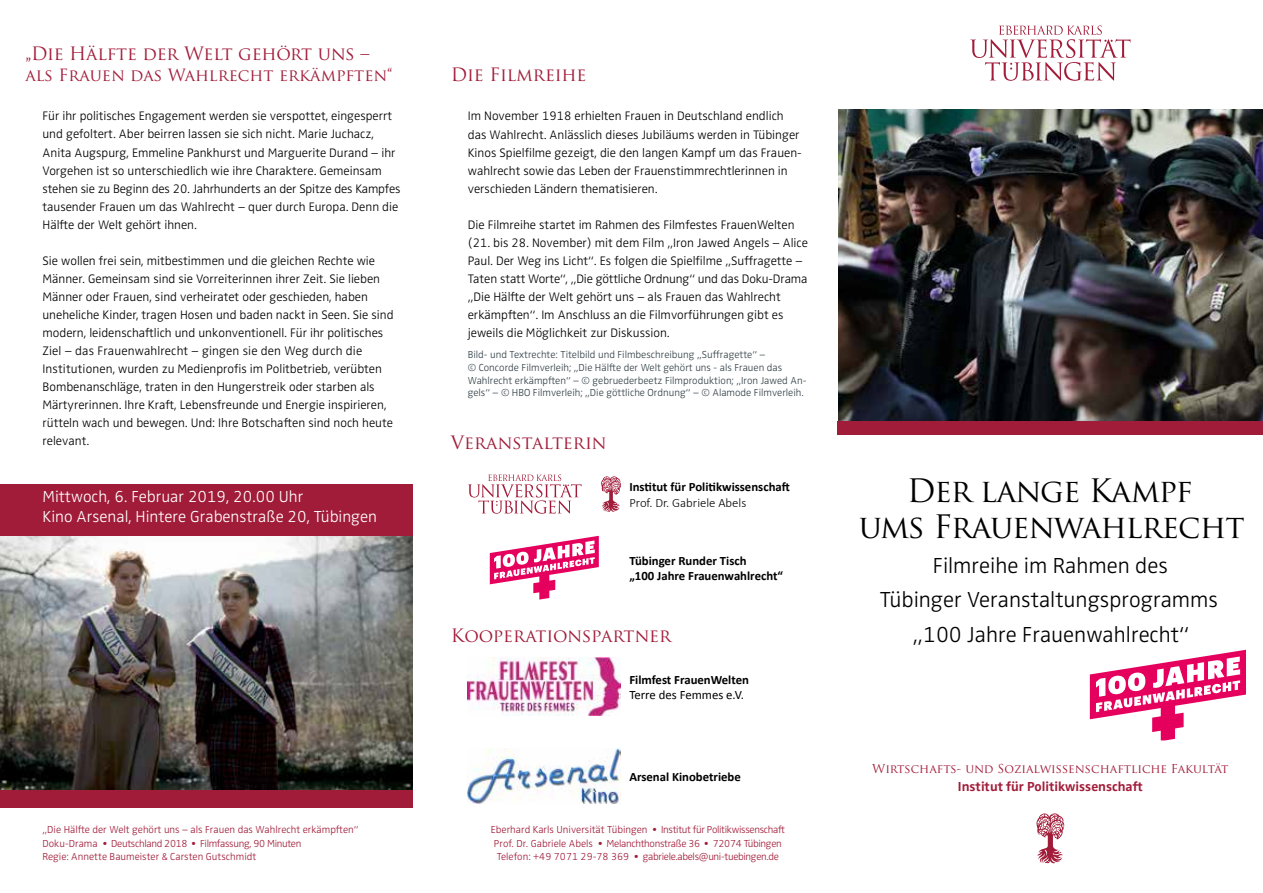
<style>
.page{position:relative;width:1263px;height:893px;background:#fff}
.page>*{position:absolute;margin:0;border:0;box-sizing:border-box;transform-origin:0 0}
.t1{font:31.5px/36px "Trajan Pro";letter-spacing:-.03em;color:#000;text-align:center}
.t2{font:300 22.5px/34.5px "Zwo OT";color:#000;text-align:center}
.t3{font:18px "Trajan Pro";letter-spacing:-.01em;color:#a11c39}
.t4{font:300 16.5px/19.8px "Zwo OT";color:#fff}
.t5{font:16.5px "Trajan Pro";color:#a11c39}
.t6{font:700 13.5px "Zwo OT";color:#a11c39}
.t7{font:300 12.75px/18px "Zwo OT";color:#000}
.t8{font:700 12.75px/15.3px "Calibri";color:#000}
.t9{font:300 12.75px "Calibri";color:#000}
.t10{font:12.75px "Calibri";color:#000}
.t11{font:12px "Trajan Pro";color:#a11c39}
.t12{font:300 10.5px/12.6px "Zwo OT";color:#334147}
.t13{font:300 10.5px/13.5px "Zwo OT";letter-spacing:-.03em;color:#a11c39}
.t14{font:300 10.5px/13.5px "Zwo OT";color:#a11c39}
</style>
<div class="page">
<img style="left:0;top:536px;width:413px;height:255px">
<div style="left:0;top:485px;width:413px;height:51px;background:#a11c39"></div>
<div style="left:0;top:791px;width:413px;height:17px;background:#a11c39"></div>
<svg style="left:468px;top:474px;width:114px;height:40px"></svg>
<svg style="left:601px;top:476px;width:20px;height:36px"></svg>
<img style="left:468px;top:658px;width:153px;height:58px">
<img style="left:468px;top:749px;width:153px;height:54px">
<svg style="left:490px;top:536px;width:109px;height:64px"></svg>
<img style="left:838px;top:109px;width:425px;height:312px">
<svg style="left:1036px;top:813px;width:28px;height:50px"></svg>
<svg style="left:970px;top:26px;width:160px;height:55px"></svg>
<div style="left:838px;top:421px;width:425px;height:14px;background:#a11c39"></div>
<svg style="left:1090px;top:650px;width:156px;height:90px"></svg>
<h3 class="t3" style="left:26px;top:42px;width:345px">„Die Hälfte der Welt gehört uns –</h3>
<p class="t5" style="left:26px;top:64px;width:369px">als Frauen das Wahlrecht erkämpften“</p>
<p class="t7" style="left:43px;top:108px;width:360px">Für ihr politisches Engagement werden sie verspottet, eingesperrt und gefoltert. Aber beirren lassen sie sich nicht. Marie Juchacz, Anita Augspurg, Emmeline Pankhurst und Marguerite Durand – ihr Vorgehen ist so unterschiedlich wie ihre Charaktere. Gemeinsam stehen sie zu Beginn des 20. Jahrhunderts an der Spitze des Kampfes tausender Frauen um das Wahlrecht – quer durch Europa. Denn die Hälfte der Welt gehört ihnen.</p>
<p class="t7" style="left:43px;top:252px;width:353px">Sie wollen frei sein, mitbestimmen und die gleichen Rechte wie Männer. Gemeinsam sind sie Vorreiterinnen ihrer Zeit. Sie lieben Männer oder Frauen, sind verheiratet oder geschieden, haben uneheliche Kinder, tragen Hosen und baden nackt in Seen. Sie sind modern, leidenschaftlich und unkonventionell. Für ihr politisches Ziel – das Frauenwahlrecht – gingen sie den Weg durch die Institutionen, wurden zu Medienprofis im Politbetrieb, verübten Bombenanschläge, traten in den Hungerstreik oder starben als Märtyrerinnen. Ihre Kraft, Lebensfreunde und Energie inspirieren, rütteln wach und bewegen. Und: Ihre Botschaften sind noch heute relevant.</p>
<p class="t4" style="left:43px;top:487px;width:336px">Mittwoch, 6. Februar 2019, 20.00 Uhr<br>Kino Arsenal, Hintere Grabenstraße 20, Tübingen</p>
<h3 class="t3" style="left:451px;top:63px;width:137px">Die Filmreihe</h3>
<p class="t7" style="left:468px;top:108px;width:335px">Im November 1918 erhielten Frauen in Deutschland endlich das Wahlrecht. Anlässlich dieses Jubiläums werden in Tübinger Kinos Spielfilme gezeigt, die den langen Kampf um das Frauen&shy;wahlrecht sowie das Leben der Frauenstimmrechtlerinnen in verschieden Ländern thematisieren.</p>
<p class="t7" style="left:468px;top:216px;width:342px">Die Filmreihe startet im Rahmen des Filmfestes FrauenWelten (21. bis 28. November) mit dem Film „Iron Jawed Angels – Alice Paul. Der Weg ins Licht“. Es folgen die Spielfilme „Suffragette – Taten statt Worte“, „Die göttliche Ordnung“ und das Doku-Drama „Die Hälfte der Welt gehört uns – als Frauen das Wahlrecht erkämpften“. Im Anschluss an die Filmvorführungen gibt es jeweils die Möglichkeit zur Diskussion.</p>
<p class="t12" style="left:468px;top:349px;width:340px">Bild- und Textrechte: Titelbild und Filmbeschreibung „Suffragette“ –<br>© Concorde Filmverleih; „Die Hälfte der Welt gehört uns - als Frauen das Wahlrecht erkämpften“ – © gebruederbeetz Filmproduktion; „Iron Jawed An&shy;gels“ – © HBO Filmverleih; „Die göttliche Ordnung“ – © Alamode Filmverleih.</p>
<h3 class="t3" style="left:451px;top:431px;width:157px">Veranstalterin</h3>
<p class="t8" style="left:629px;top:479px;width:162px">Institut für Politikwissenschaft</p>
<p class="t9" style="left:629px;top:494px;width:118px">Prof. Dr. Gabriele Abels</p>
<p class="t8" style="left:629px;top:553px;width:155px">Tübinger Runder Tisch<br>„100 Jahre Frauenwahlrecht“</p>
<h3 class="t3" style="left:451px;top:624px;width:222px">Kooperationspartner</h3>
<p class="t8" style="left:629px;top:672px;width:121px">Filmfest FrauenWelten</p>
<p class="t10" style="left:629px;top:687px;width:116px">Terre des Femmes e.V.</p>
<p class="t8" style="left:629px;top:769px;width:113px">Arsenal Kinobetriebe</p>
<p class="t14" style="left:43px;top:823px;width:317px">„Die Hälfte der Welt gehört uns – als Frauen das Wahlrecht erkämpften“<br>Doku-Drama • Deutschland 2018 • Filmfassung, 90 Minuten<br>Regie: Annette Baumeister &amp; Carsten Gutschmidt</p>
<p class="t13" style="left:491px;top:823px;width:295px">Eberhard Karls Universität Tübingen • Institut für Politikwissenschaft<br>Prof. Dr. Gabriele Abels • Melanchthonstraße 36 • 72074 Tübingen<br>Telefon: +49 7071 29-78 369 • gabriele.abels@uni-tuebingen.de</p>
<h1 class="t1" style="left:859px;top:472px;width:387px">Der lange Kampf<br>ums Frauenwahlrecht</h1>
<h2 class="t2" style="left:880px;top:548px;width:340px">Filmreihe im Rahmen des<br>Tübinger Veranstaltungsprogramms „100 Jahre Frauenwahlrecht“</h2>
<p class="t11" style="left:872px;top:761px;width:358px">Wirtschafts- und Sozialwissenschaftliche Fakultät</p>
<p class="t6" style="left:958px;top:778px;width:186px">Institut für Politikwissenschaft</p>
</div>
